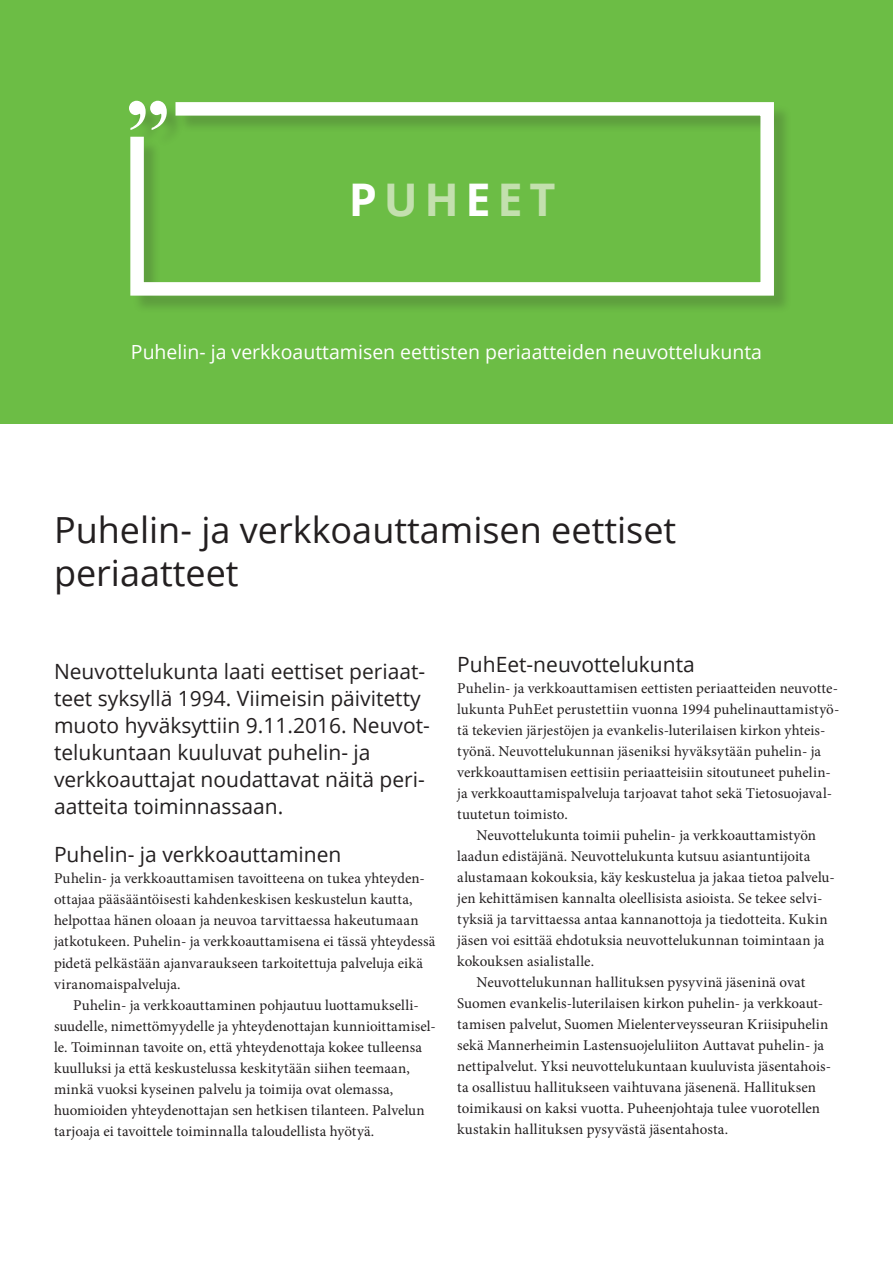
<style>
.page{position:relative;width:893px;height:1263px;background:#fff}
.page>*{position:absolute;margin:0;border:0;box-sizing:border-box;transform-origin:0 0}
.t1{font:700 90px "Times New Roman";color:#fff}
.t2{font:700 45px "Open Sans";letter-spacing:.15em;color:#c3e0ae}
.t3{font:36px "Open Sans";color:#231f20}
.Otsikko{font:21px/27px "Open Sans";color:#231f20}
.t4{font:19.5px "Open Sans";color:#fff}
.Leipis{font:15px/21px "Minion Pro";letter-spacing:.005em;color:#231f20}
.s1{color:#fff}
</style>
<div class="page">
<div style="left:0;top:0;width:893px;height:423px;background:#6cbd45"></div>
<div style="left:133px;top:104px;width:659px;height:210px;background:#231f20;opacity:.2"></div>
<svg style="left:130px;top:102px;width:651px;height:200px"></svg>
<p class="t1" style="left:170px;top:161px;width:46px;rotate:-180deg">“</p>
<p class="t2" style="left:349px;top:168px;width:208px"><span class="s1">P</span>UH<span class="s1">E</span>ET</p>
<p class="t4" style="left:131px;top:339px;width:633px">Puhelin- ja verkkoauttamisen eettisten periaatteiden neuvottelukunta</p>
<p class="t3" style="left:54px;top:505px;width:624px">Puhelin- ja verkkoauttamisen eettiset</p>
<p class="t3" style="left:54px;top:548px;width:186px">periaatteet</p>
<p class="Otsikko" style="left:54px;top:658px;width:377px">Neuvottelukunta laati eettiset periaat&shy;teet syksyllä 1994. Viimeisin päivitetty muoto hyväksyttiin 9.11.2016. Neuvot&shy;telukuntaan kuuluvat puhelin- ja</p>
<p class="Otsikko" style="left:54px;top:766px;width:372px">verkkoauttajat noudattavat näitä peri&shy;aatteita toiminnassaan.</p>
<p class="Otsikko" style="left:54px;top:841px;width:289px">Puhelin- ja verkkoauttaminen</p>
<p class="Leipis" style="left:54px;top:868px;width:383px">Puhelin- ja verkkoauttamisen tavoitteena on tukea yhteyden&shy;ottajaa pääsääntöisesti kahdenkeskisen keskustelun kautta, helpottaa hänen oloaan ja neuvoa tarvittaessa hakeutumaan jatkotukeen. Puhelin- ja verkkoauttamisena ei tässä yhteydessä pidetä pelkästään ajanvaraukseen tarkoitettuja palveluja eikä viranomaispalveluja.</p>
<p class="Leipis" style="left:54px;top:994px;width:383px;text-indent:19px">Puhelin- ja verkkoauttaminen pohjautuu luottamukselli&shy;suudelle, nimettömyydelle ja yhteydenottajan kunnioittamisel&shy;le. Toiminnan tavoite on, että yhteydenottaja kokee tulleensa kuulluksi ja että keskustelussa keskitytään siihen teemaan, minkä vuoksi kyseinen palvelu ja toimija ovat olemassa, huomioiden yhteydenottajan sen hetkisen tilanteen. Palvelun tarjoaja ei tavoittele toiminnalla taloudellista hyötyä.</p>
<p class="Otsikko" style="left:457px;top:650px;width:239px">PuhEet-neuvottelukunta</p>
<p class="Leipis" style="left:457px;top:678px;width:384px">Puhelin- ja verkkoauttamisen eettisten periaatteiden neuvotte&shy;lukunta PuhEet perustettiin vuonna 1994 puhelinauttamistyö&shy;tä tekevien järjestöjen ja evankelis-luterilaisen kirkon yhteis&shy;työnä. Neuvottelukunnan jäseniksi hyväksytään puhelin- ja verkkoauttamisen eettisiin periaatteisiin sitoutuneet puhelin&shy;ja verkkoauttamispalveluja tarjoavat tahot sekä Tietosuojaval&shy;tuutetun toimisto.</p>
<p class="Leipis" style="left:457px;top:825px;width:379px;text-indent:19px">Neuvottelukunta toimii puhelin- ja verkkoauttamistyön laadun edistäjänä. Neuvottelukunta kutsuu asiantuntijoita alustamaan kokouksia, käy keskustelua ja jakaa tietoa palvelu&shy;jen kehittämisen kannalta oleellisista asioista. Se tekee selvi&shy;tyksiä ja tarvittaessa antaa kannanottoja ja tiedotteita. Kukin jäsen voi esittää ehdotuksia neuvottelukunnan toimintaan ja kokouksen asialistalle.</p>
<p class="Leipis" style="left:457px;top:972px;width:375px;text-indent:19px">Neuvottelukunnan hallituksen pysyvinä jäseninä ovat Suomen evankelis-luterilaisen kirkon puhelin- ja verkkoaut&shy;tamisen palvelut, Suomen Mielenterveysseuran Kriisipuhelin sekä Mannerheimin Lastensuojeluliiton Auttavat puhelin- ja nettipalvelut. Yksi neuvottelukuntaan kuuluvista jäsentahois&shy;ta osallistuu hallitukseen vaihtuvana jäsenenä. Hallituksen toimikausi on kaksi vuotta. Puheenjohtaja tulee vuorotellen kustakin hallituksen pysyvästä jäsentahosta.</p>
</div>
